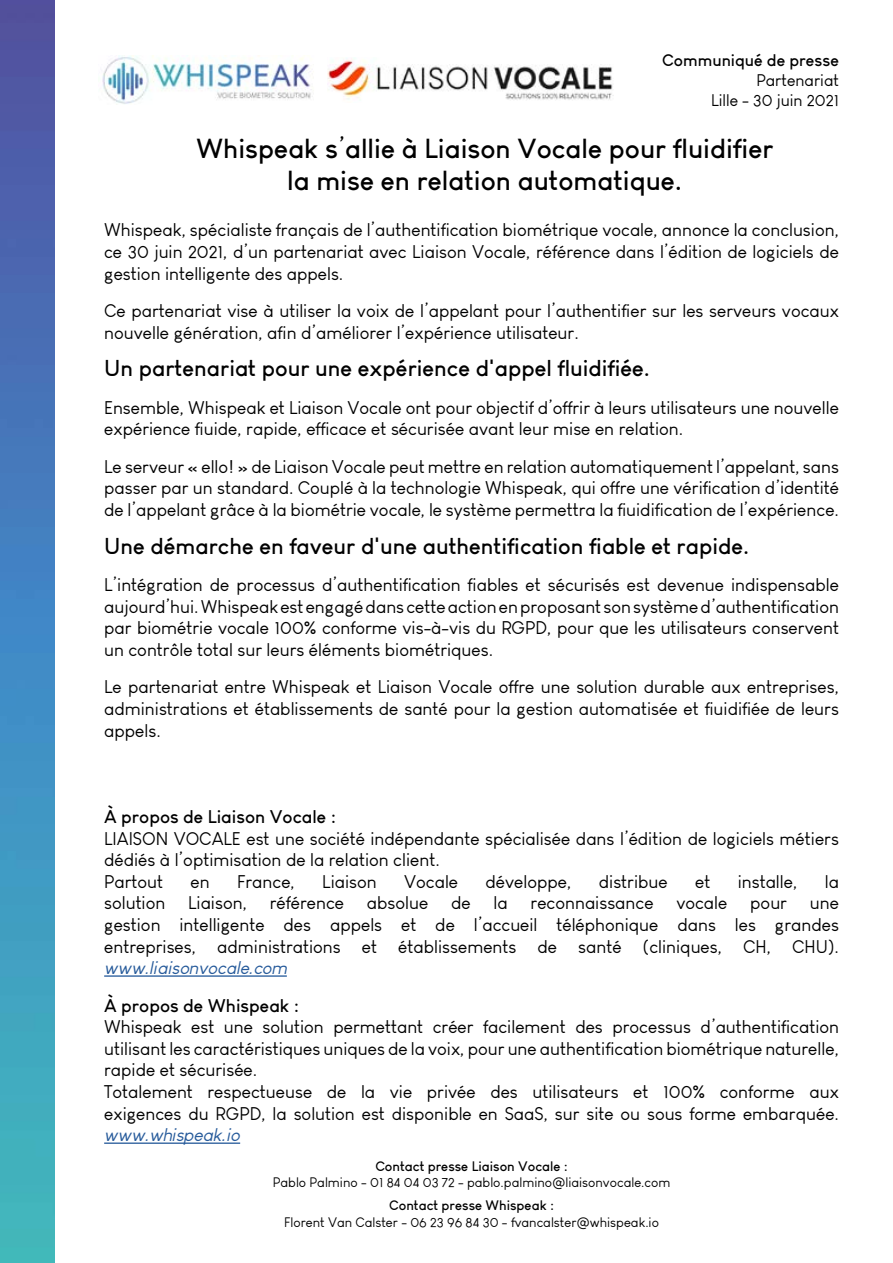
<style>
.page{position:relative;width:893px;height:1263px;background:#fff}
.page>*{position:absolute;margin:0;border:0;box-sizing:border-box;transform-origin:0 0}
.t1{font:700 27px/32.4px "Louis George Cafe";color:#000;text-align:center}
.t2{font:700 22.5px "Louis George Cafe";color:#000}
.t3{font:18px/21.6px "Louis George Cafe";color:#000;text-align:justify}
.t4{font:700 18px "Louis George Cafe";color:#000}
.t5{font:italic 18px "Louis George Cafe";color:#275b9b}
.t6{font:16.5px/19.8px "Louis George Cafe";color:#000;text-align:right}
.t7{font:700 16.5px "Louis George Cafe";color:#000}
.t8{font:13.5px "Louis George Cafe";color:#000}
.t9{font:700 13.5px "Louis George Cafe";color:#000}
.s1{font-weight:400}
</style>
<div class="page">
<img style="left:102px;top:55px;width:211px;height:49px">
<img style="left:327px;top:58px;width:287px;height:42px">
<hr style="left:104px;top:975px;width:183px;height:2px;background:#275b9b">
<hr style="left:104px;top:1142px;width:136px;height:2px;background:#275b9b">
<img style="left:0;top:0;width:54px;height:1263px">
<p class="t7" style="left:662px;top:50px;width:178px">Communiqué de presse</p>
<p class="t6" style="left:711px;top:70px;width:129px">Partenariat<br>Lille - 30 juin 2021</p>
<h1 class="t1" style="left:196px;top:132px;width:579px">Whispeak s<span class="s1">’</span>allie à Liaison Vocale pour fluidifier la mise en relation automatique.</h1>
<p class="t3" style="left:104px;top:219px;width:736px">Whispeak, spécialiste français de l’authentification biométrique vocale, annonce la conclusion, ce 30 juin 2021, d’un partenariat avec Liaison Vocale, référence dans l’édition de logiciels de gestion intelligente des appels.</p>
<p class="t3" style="left:104px;top:300px;width:736px">Ce partenariat vise à utiliser la voix de l’appelant pour l’authentifier sur les serveurs vocaux nouvelle génération, afin d’améliorer l’expérience utilisateur.</p>
<p class="t2" style="left:104px;top:354px;width:547px">Un partenariat pour une expérience d'appel fluidifiée.</p>
<p class="t3" style="left:104px;top:397px;width:736px">Ensemble, Whispeak et Liaison Vocale ont pour objectif d’offrir à leurs utilisateurs une nouvelle expérience fluide, rapide, efficace et sécurisée avant leur mise en relation.</p>
<p class="t3" style="left:104px;top:456px;width:736px">Le serveur « ello! » de Liaison Vocale peut mettre en relation automatiquement l’appelant, sans passer par un standard. Couplé à la technologie Whispeak, qui offre une vérification d’identité de l’appelant grâce à la biométrie vocale, le système permettra la fluidification de l’expérience.</p>
<p class="t2" style="left:104px;top:531px;width:647px">Une démarche en faveur d'une authentification fiable et rapide.</p>
<p class="t3" style="left:104px;top:574px;width:736px">L’intégration de processus d’authentification fiables et sécurisés est devenue indispensable aujourd’hui. Whispeak est engagé dans cette action en proposant son système d’authentification par biométrie vocale 100% conforme vis-à-vis du RGPD, pour que les utilisateurs conservent un contrôle total sur leurs éléments biométriques.</p>
<p class="t3" style="left:104px;top:676px;width:736px">Le partenariat entre Whispeak et Liaison Vocale offre une solution durable aux entreprises, administrations et établissements de santé pour la gestion automatisée et fluidifiée de leurs appels.</p>
<p class="t4" style="left:104px;top:805px;width:233px">À propos de Liaison Vocale :</p>
<p class="t3" style="left:104px;top:827px;width:736px;text-align:left">LIAISON VOCALE est une société indépendante spécialisée dans l’édition de logiciels métiers dédiés à l’optimisation de la relation client.<br>Partout</p>
<p class="t3" style="left:191px;top:871px;width:21px">en</p>
<p class="t3" style="left:237px;top:871px;width:59px">France,</p>
<p class="t3" style="left:322px;top:871px;width:56px">Liaison</p>
<p class="t3" style="left:404px;top:871px;width:55px">Vocale</p>
<p class="t3" style="left:486px;top:871px;width:87px">développe,</p>
<p class="t3" style="left:599px;top:871px;width:70px">distribue</p>
<p class="t3" style="left:695px;top:871px;width:17px">et</p>
<p class="t3" style="left:738px;top:871px;width:61px">installe,</p>
<p class="t3" style="left:825px;top:871px;width:16px">la</p>
<p class="t3" style="left:104px;top:892px;width:63px">solution</p>
<p class="t3" style="left:188px;top:892px;width:60px">Liaison,</p>
<p class="t3" style="left:270px;top:892px;width:76px">référence</p>
<p class="t3" style="left:367px;top:892px;width:63px">absolue</p>
<p class="t3" style="left:451px;top:892px;width:21px">de</p>
<p class="t3" style="left:494px;top:892px;width:16px">la</p>
<p class="t3" style="left:531px;top:892px;width:125px">reconnaissance</p>
<p class="t3" style="left:676px;top:892px;width:53px">vocale</p>
<p class="t3" style="left:750px;top:892px;width:38px">pour</p>
<p class="t3" style="left:104px;top:892px;width:736px;text-indent:706px">une gestion intelligente des appels et de l’accueil téléphonique dans les grandes entreprises, administrations et établissements de santé (cliniques, CH, CHU).</p>
<p class="t5" style="left:104px;top:957px;width:186px">www.liaisonvocale.com</p>
<p class="t4" style="left:104px;top:994px;width:196px">À propos de Whispeak :</p>
<p class="t3" style="left:104px;top:1016px;width:736px;text-align:left">Whispeak est une solution permettant créer facilement des processus d’authentification utilisant les caractéristiques uniques de la voix, pour une authentification biométrique naturelle, rapide et sécurisée.<br>Totalement respectueuse de la vie privée des utilisateurs et 100% conforme aux exigences du RGPD, la solution est disponible en SaaS, sur site ou sous forme embarquée.</p>
<p class="t5" style="left:104px;top:1124px;width:139px">www.whispeak.io</p>
<p class="t9" style="left:375px;top:1157px;width:194px">Contact presse Liaison Vocale :</p>
<p class="t8" style="left:273px;top:1174px;width:399px">Pablo Palmino - 01 84 04 03 72 - pablo.palmino@liaisonvocale.com</p>
<p class="t9" style="left:389px;top:1197px;width:166px">Contact presse Whispeak :</p>
<p class="t8" style="left:284px;top:1214px;width:376px">Florent Van Calster - 06 23 96 84 30 - fvancalster@whispeak.io</p>
</div>
